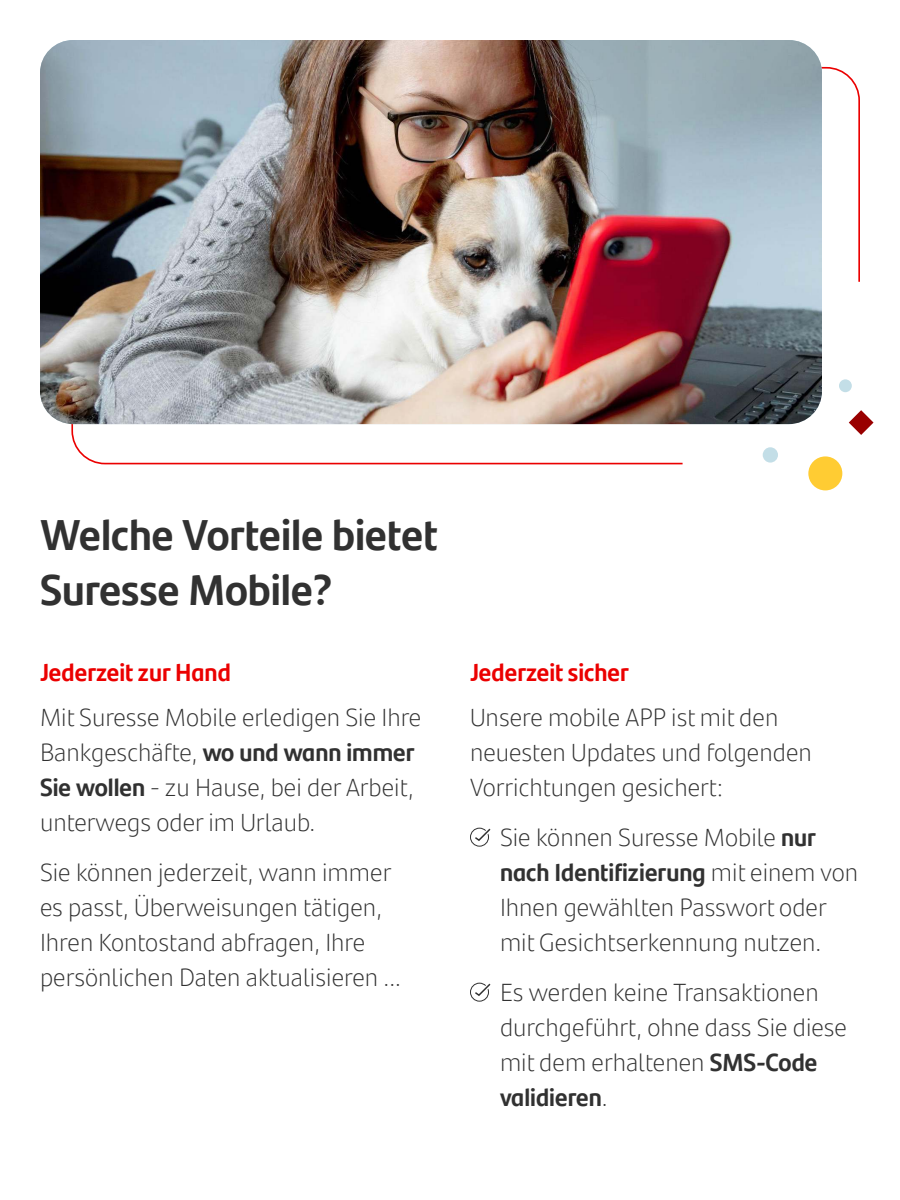
<style>
.page{position:relative;width:900px;height:1200px;background:#fff}
.page>*{position:absolute;margin:0;border:0;box-sizing:border-box;transform-origin:0 0}
.t1{font:700 43.5px/54.5px "Santander Headline";color:#313131}
.t2{font:300 25px/35px "Santander Text";color:#313131}
.t3{font:700 25px "Santander Headline";color:#313131}
.t4{font:700 25px "Santander Headline";color:#eb0000}
.s1{font-family:"Santander Headline";font-weight:700}
.s2{font-family:"Santander Text";font-weight:300}
</style>
<div class="page">
<div style="left:470px;top:828px;width:19px;height:19px;border:1px solid #313131;border-radius:50%"></div>
<svg style="left:470px;top:827px;width:21px;height:18px"></svg>
<div style="left:470px;top:983px;width:19px;height:19px;border:1px solid #313131;border-radius:50%"></div>
<svg style="left:470px;top:982px;width:21px;height:18px"></svg>
<svg style="left:71px;top:66px;width:789px;height:399px"></svg>
<img style="left:40px;top:40px;width:782px;height:384px">
<svg style="left:849px;top:410px;width:25px;height:25px"></svg>
<div style="left:808px;top:456px;width:34px;height:34px;background:#fc3;border-radius:50%"></div>
<div style="left:763px;top:447px;width:15px;height:16px;background:#c3dee7;border-radius:50%"></div>
<div style="left:839px;top:379px;width:13px;height:13px;background:#c3dee7;border-radius:50%"></div>
<h1 class="t1" style="left:40px;top:508px;width:400px">Welche Vorteile bietet<br>Suresse Mobile?</h1>
<p class="t4" style="left:40px;top:658px;width:192px">Jederzeit zur Hand</p>
<p class="t2" style="left:40px;top:700px;width:383px">Mit Suresse Mobile erledigen Sie Ihre Bankgeschäfte, <span class="s1">wo und wann immer Sie wollen</span> - zu Hause, bei der Arbeit, unterwegs oder im Urlaub.</p>
<p class="t2" style="left:40px;top:855px;width:363px">Sie können jederzeit, wann immer es passt, Überweisungen tätigen, Ihren Kontostand abfragen, Ihre persönlichen Daten aktualisieren ...</p>
<p class="t4" style="left:470px;top:658px;width:160px">Jederzeit sicher</p>
<p class="t2" style="left:470px;top:700px;width:343px">Unsere mobile APP ist mit den neuesten Updates und folgenden<br>Vorrichtungen gesichert:</p>
<p class="t2" style="left:500px;top:820px;width:318px">Sie können Suresse Mobile <span class="s1">nur</span></p>
<p class="t3" style="left:500px;top:852px;width:360px">nach Identifizierung <span class="s2">mit einem von</span></p>
<p class="t2" style="left:500px;top:890px;width:328px">Ihnen gewählten Passwort oder mit Gesichtserkennung nutzen.</p>
<p class="t2" style="left:500px;top:975px;width:349px">Es werden keine Transaktionen durchgeführt, ohne dass Sie diese mit dem erhaltenen <span class="s1">SMS-Code</span></p>
<p class="t3" style="left:500px;top:1083px;width:109px">validieren<span class="s2">.</span></p>
</div>
